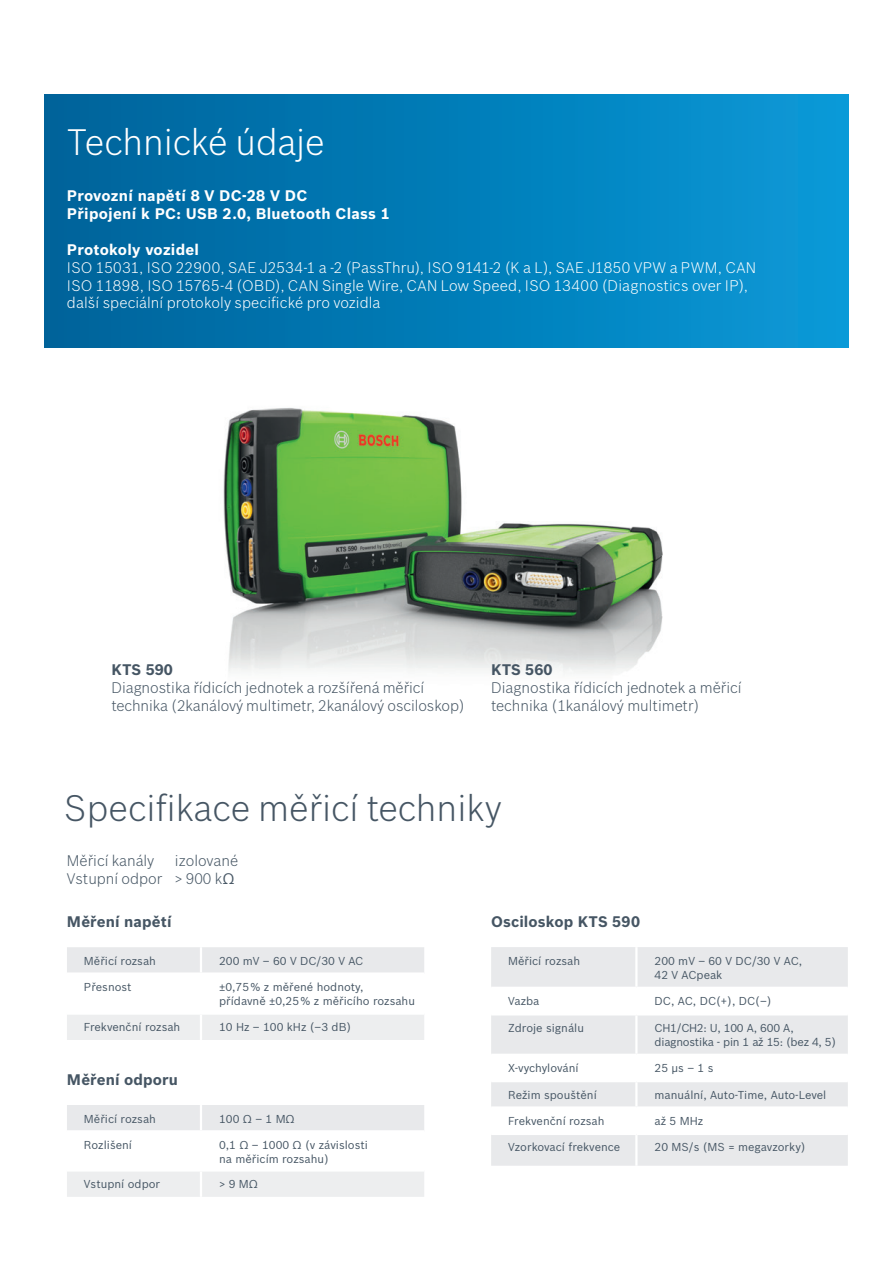
<style>
.page{position:relative;width:893px;height:1263px;background:#fff}
.page>*{position:absolute;margin:0;border:0;box-sizing:border-box;transform-origin:0 0}
.t1{font:300 36px "Bosch Sans";color:#465664}
.t2{font:300 36px "Bosch Sans";color:#fff}
.t3{font:300 15px/18px "Bosch Sans";letter-spacing:.005em;color:#fff}
.t4{font:300 15px/18px "Bosch Sans";letter-spacing:-.005em;color:#465664}
.t5{font:700 15px/18px "Bosch Sans";letter-spacing:.015em;color:#fff}
.t6{font:700 15px "Bosch Sans";letter-spacing:.01em;color:#465664}
.t7{font:11.25px/14.2px "Bosch Sans";color:#465664}
.t8{font:11.25px/14.2px "Bosch Sans";letter-spacing:-.02em;color:#465664}
.s1{font-weight:400}
</style>
<div class="page">
<img style="left:223px;top:407px;width:440px;height:266px">
<div style="left:45px;top:95px;width:803px;height:252px;background:linear-gradient(to right,#006299,#0999d7)"></div>
<div style="left:491px;top:947px;width:357px;height:219px;background:#e8e9eb"></div>
<svg style="left:491px;top:989px;width:357px;height:144px"></svg>
<hr style="left:635px;top:947px;width:3px;height:40px;background:#fff">
<hr style="left:491px;top:987px;width:145px;height:2px;background:#fff">
<hr style="left:636px;top:987px;width:212px;height:2px;background:#fff">
<hr style="left:635px;top:989px;width:3px;height:24px;background:#fff">
<hr style="left:491px;top:1013px;width:145px;height:2px;background:#fff">
<hr style="left:636px;top:1013px;width:212px;height:2px;background:#fff">
<hr style="left:635px;top:1015px;width:3px;height:39px;background:#fff">
<hr style="left:491px;top:1054px;width:145px;height:2px;background:#fff">
<hr style="left:636px;top:1054px;width:212px;height:2px;background:#fff">
<hr style="left:635px;top:1056px;width:3px;height:24px;background:#fff">
<hr style="left:491px;top:1080px;width:145px;height:2px;background:#fff">
<hr style="left:636px;top:1080px;width:212px;height:2px;background:#fff">
<hr style="left:635px;top:1082px;width:3px;height:24px;background:#fff">
<hr style="left:491px;top:1106px;width:145px;height:3px;background:#fff">
<hr style="left:636px;top:1106px;width:212px;height:3px;background:#fff">
<hr style="left:635px;top:1109px;width:3px;height:24px;background:#fff">
<hr style="left:491px;top:1133px;width:145px;height:2px;background:#fff">
<hr style="left:636px;top:1133px;width:212px;height:2px;background:#fff">
<hr style="left:635px;top:1135px;width:3px;height:31px;background:#fff">
<svg style="left:67px;top:947px;width:357px;height:93px"></svg>
<hr style="left:200px;top:947px;width:2px;height:25px;background:#fff">
<hr style="left:67px;top:972px;width:134px;height:3px;background:#fff">
<hr style="left:201px;top:972px;width:223px;height:3px;background:#fff">
<hr style="left:200px;top:975px;width:2px;height:37px;background:#fff">
<hr style="left:67px;top:1012px;width:134px;height:3px;background:#fff">
<hr style="left:201px;top:1012px;width:223px;height:3px;background:#fff">
<hr style="left:200px;top:1015px;width:2px;height:25px;background:#fff">
<svg style="left:67px;top:1105px;width:357px;height:92px"></svg>
<hr style="left:200px;top:1105px;width:2px;height:25px;background:#fff">
<hr style="left:67px;top:1130px;width:134px;height:2px;background:#fff">
<hr style="left:201px;top:1130px;width:223px;height:2px;background:#fff">
<hr style="left:200px;top:1132px;width:2px;height:37px;background:#fff">
<hr style="left:67px;top:1169px;width:134px;height:2px;background:#fff">
<hr style="left:201px;top:1169px;width:223px;height:2px;background:#fff">
<hr style="left:200px;top:1171px;width:2px;height:26px;background:#fff">
<h1 class="t2" style="left:67px;top:120px;width:259px">Technické údaje</h1>
<h2 class="t5" style="left:67px;top:187px;width:324px">Provozní napětí 8 V DC-28 V DC<br>Připojení k PC: USB 2.0, Bluetooth Class 1</h2>
<h2 class="t5" style="left:67px;top:241px;width:134px">Protokoly vozidel</h2>
<h2 class="t3" style="left:67px;top:259px;width:691px">ISO 15031, ISO 22900, SAE J2534-1 a -2 (PassThru), ISO 9141-2 (K a L), SAE J1850 VPW a PWM, CAN<br>ISO 11898, ISO 15765-4 (OBD), CAN Single Wire, CAN Low Speed, ISO 13400 (Diagnostics over IP),</h2>
<h2 class="t3" style="left:67px;top:293px;width:315px">další speciální protokoly specifické pro vozidla</h2>
<h2 class="t6" style="left:112px;top:660px;width:63px">KTS 590</h2>
<h2 class="t4" style="left:112px;top:678px;width:355px">Diagnostika řídicích jednotek a rozšířená měřicí technika (2kanálový multimetr, 2kanálový osciloskop)</h2>
<h2 class="t6" style="left:491px;top:660px;width:63px">KTS 560</h2>
<h2 class="t4" style="left:491px;top:678px;width:252px">Diagnostika řídicích jednotek a měřicí technika (1kanálový multimetr)</h2>
<h1 class="t1" style="left:64px;top:786px;width:439px">Specifikace měřicí techniky</h1>
<h2 class="t4" style="left:67px;top:851px;width:173px;text-align:right">izolované<br>Vstupní odpor &gt; 900 k<span class="s1">Ω</span></h2>
<h2 class="t4" style="left:67px;top:851px;width:89px">Měřicí kanály</h2>
<h2 class="t6" style="left:67px;top:913px;width:106px">Měření napětí</h2>
<p class="t7" style="left:84px;top:953px;width:73px">Měřicí rozsah</p>
<p class="t7" style="left:219px;top:953px;width:146px">200 mV – 60 V DC/30 V AC</p>
<p class="t7" style="left:84px;top:980px;width:49px">Přesnost</p>
<p class="t7" style="left:219px;top:980px;width:197px">±0,75% z měřené hodnoty,<br>přídavně ±0,25% z měřicího rozsahu</p>
<p class="t7" style="left:84px;top:1020px;width:98px">Frekvenční rozsah</p>
<p class="t7" style="left:219px;top:1020px;width:134px">10 Hz – 100 kHz (–3 dB)</p>
<h2 class="t6" style="left:67px;top:1070px;width:113px">Měření odporu</h2>
<p class="t7" style="left:84px;top:1111px;width:73px">Měřicí rozsah</p>
<p class="t7" style="left:219px;top:1111px;width:77px">100 Ω – 1 MΩ</p>
<p class="t7" style="left:84px;top:1137px;width:50px">Rozlišení</p>
<p class="t7" style="left:219px;top:1137px;width:150px">0,1 Ω – 1000 Ω (v závislosti na měřicím rozsahu)</p>
<p class="t7" style="left:84px;top:1177px;width:78px">Vstupní odpor</p>
<p class="t7" style="left:219px;top:1177px;width:40px">&gt; 9 MΩ</p>
<h2 class="t6" style="left:491px;top:913px;width:151px">Osciloskop KTS 590</h2>
<p class="t7" style="left:508px;top:953px;width:73px">Měřicí rozsah</p>
<p class="t7" style="left:655px;top:953px;width:149px">200 mV – 60 V DC/30 V AC,<br>42 V ACpeak</p>
<p class="t7" style="left:508px;top:994px;width:33px">Vazba</p>
<p class="t7" style="left:655px;top:994px;width:119px">DC, AC, DC(+), DC(–)</p>
<p class="t7" style="left:508px;top:1020px;width:77px">Zdroje signálu</p>
<p class="t8" style="left:655px;top:1020px;width:183px">CH1/CH2: U, 100 A, 600 A, diagnostika - pin 1 až 15: (bez 4, 5)</p>
<p class="t7" style="left:508px;top:1061px;width:72px">X-vychylování</p>
<p class="t7" style="left:655px;top:1061px;width:60px">25 µs – 1 s</p>
<p class="t7" style="left:508px;top:1087px;width:90px">Režim spouštění</p>
<p class="t7" style="left:655px;top:1087px;width:173px">manuální, Auto-Time, Auto-Level</p>
<p class="t7" style="left:508px;top:1114px;width:98px">Frekvenční rozsah</p>
<p class="t7" style="left:655px;top:1114px;width:50px">až 5 MHz</p>
<p class="t7" style="left:508px;top:1140px;width:114px">Vzorkovací frekvence</p>
<p class="t7" style="left:655px;top:1140px;width:153px">20 MS/s (MS = megavzorky)</p>
</div>
